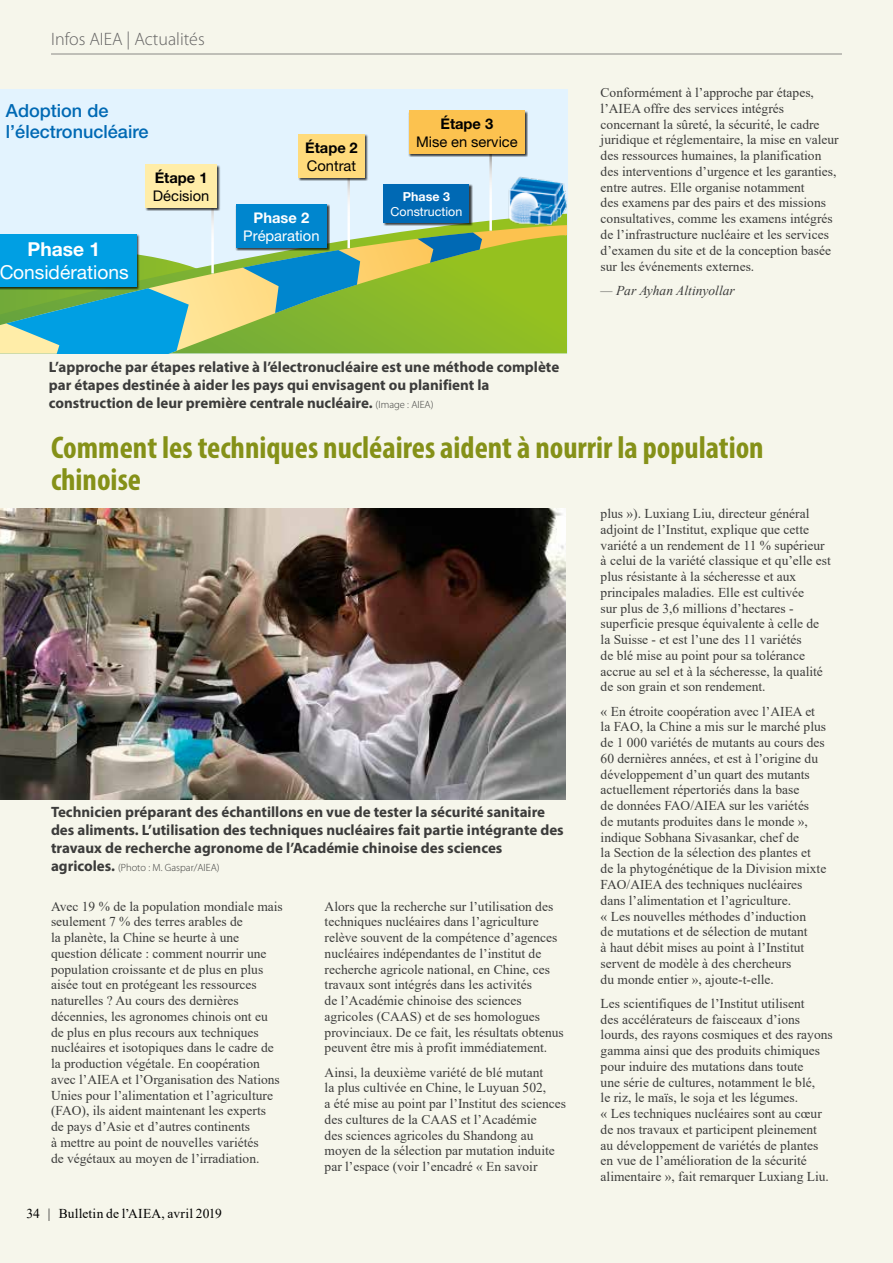
<style>
.page{position:relative;width:893px;height:1263px;background:#f6f6eb}
.page>*{position:absolute;margin:0;border:0;box-sizing:border-box;transform-origin:0 0}
.t1{font:700 condensed 31.5px/31.5px "Myriad Pro";color:#859118}
.t2{font:19.2px "Helvetica Neue";color:#fff}
.t3{font:700 19.2px "Helvetica Neue";color:#fff}
.t4{font:500 18.15px/21.8px "Helvetica Neue";color:#0069b4}
.t5{font:300 18px "Myriad Pro";color:#646363}
.t6{font:700 15px/18px "Myriad Pro";color:#3c3c3b}
.t7{font:14.7px "Helvetica Neue";color:#000}
.t8{font:700 14.7px "Helvetica Neue";color:#000}
.t9{font:14.7px "Helvetica Neue";color:#fff}
.t10{font:700 14.7px "Helvetica Neue";color:#fff}
.t11{font:13.5px/15.8px "Times New Roman";color:#3c3c3b}
.t12{font:13.5px "Times New Roman";letter-spacing:.01em;color:#000}
.t13{font:italic 13.5px "Times New Roman";color:#3c3c3b}
.t14{font:12.45px "Helvetica Neue";color:#fff}
.t15{font:700 12.45px "Helvetica Neue";color:#fff}
.t16{font:300 10.5px "Myriad Pro";color:#3c3c3b}
.s1{font-weight:300;font-size:10.5px}
.s2{font-weight:700;font-size:15px}
</style>
<div class="page">
<hr style="left:51px;top:54px;width:791px;height:1px;background:#646363">
<img style="left:0;top:509px;width:566px;height:291px">
<div style="left:0;top:89px;width:567px;height:264px;background:#e3f3fe"></div>
<svg style="left:228px;top:225px;width:340px;height:128px;background:#9ec039"></svg>
<svg style="left:417px;top:232px;width:65px;height:31px;background:#55917b"></svg>
<svg style="left:243px;top:250px;width:117px;height:63px;background:#57a598"></svg>
<svg style="left:0;top:255px;width:228px;height:98px;background:#69b8a3"></svg>
<hr style="left:489px;top:151px;width:3px;height:80px;background:#fff">
<hr style="left:347px;top:168px;width:3px;height:80px;background:#fff">
<hr style="left:211px;top:195px;width:3px;height:78px;background:#fff">
<div style="left:145px;top:165px;width:75px;height:46px;background:#000;opacity:.75"></div>
<div style="left:146px;top:165px;width:71px;height:43px;background:#ffeda8"></div>
<div style="left:298px;top:135px;width:70px;height:46px;background:#000;opacity:.75"></div>
<div style="left:298px;top:135px;width:67px;height:43px;background:#ffdb7c"></div>
<div style="left:409px;top:111px;width:119px;height:46px;background:#000;opacity:.75"></div>
<div style="left:409px;top:111px;width:116px;height:43px;background:#fcc24f"></div>
<div style="left:0;top:234px;width:140px;height:56px;background:#000;opacity:.75"></div>
<div style="left:0;top:234px;width:136px;height:52px;background:#009fe3"></div>
<div style="left:236px;top:204px;width:94px;height:47px;background:#000;opacity:.75"></div>
<div style="left:236px;top:204px;width:91px;height:44px;background:#0086ce"></div>
<div style="left:383px;top:184px;width:90px;height:42px;background:#000;opacity:.75"></div>
<div style="left:384px;top:184px;width:85px;height:39px;background:#0069b4"></div>
<img style="left:498px;top:170px;width:70px;height:59px">
<h3 class="t5" style="left:51px;top:29px;width:155px">Infos AIEA | Actualités</h3>
<h3 class="t4" style="left:6px;top:99px;width:144px">Adoption de l’électronucléaire</h3>
<h2 class="t3" style="left:28px;top:238px;width:74px">Phase 1</h2>
<h2 class="t2" style="left:-1px;top:261px;width:131px">Considérations</h2>
<p class="t8" style="left:155px;top:169px;width:54px">Étape 1</p>
<p class="t7" style="left:153px;top:187px;width:58px">Décision</p>
<p class="t8" style="left:305px;top:139px;width:54px">Étape 2</p>
<p class="t7" style="left:307px;top:157px;width:51px">Contrat</p>
<p class="t10" style="left:254px;top:209px;width:57px">Phase 2</p>
<p class="t9" style="left:243px;top:227px;width:78px">Préparation</p>
<p class="t8" style="left:440px;top:115px;width:54px">Étape 3</p>
<p class="t7" style="left:416px;top:133px;width:103px">Mise en service</p>
<p class="t15" style="left:403px;top:188px;width:49px">Phase 3</p>
<p class="t14" style="left:391px;top:204px;width:73px">Construction</p>
<p class="t6" style="left:49px;top:358px;width:512px">L’approche par étapes relative à l’électronucléaire est une méthode complète par étapes destinée à aider les pays qui envisagent ou planifient la construction de leur première centrale nucléaire. <span class="s1">(Image : AIEA)</span></p>
<p class="t11" style="left:601px;top:84px;width:240px">Conformément à l’approche par étapes, l’AIEA offre des services intégrés concernant la sûreté, la sécurité, le cadre juridique et réglementaire, la mise en valeur des ressources humaines, la planification des interventions d’urgence et les garanties, entre autres. Elle organise notamment<br>des examens par des pairs et des missions consultatives, comme les examens intégrés de l’infrastructure nucléaire et les services d’examen du site et de la conception basée sur les événements externes.</p>
<p class="t13" style="left:601px;top:281px;width:136px">— Par Ayhan Altinyollar</p>
<h1 class="t1" style="left:51px;top:431px;width:714px">Comment les techniques nucléaires aident à nourrir la population chinoise</h1>
<p class="t6" style="left:51px;top:802px;width:514px">Technicien préparant des échantillons en vue de tester la sécurité sanitaire des aliments. L’utilisation des techniques nucléaires fait partie intégrante des travaux de recherche agronome de l’Académie chinoise des sciences</p>
<p class="t16" style="left:51px;top:862px;width:170px"><span class="s2">agricoles.</span> (Photo : M. Gaspar/AIEA)</p>
<p class="t11" style="left:51px;top:898px;width:233px">Avec 19 % de la population mondiale mais seulement 7 % des terres arables de<br>la planète, la Chine se heurte à une question délicate : comment nourrir une population croissante et de plus en plus aisée tout en protégeant les ressources naturelles ? Au cours des dernières décennies, les agronomes chinois ont eu de plus en plus recours aux techniques nucléaires et isotopiques dans le cadre de la production végétale. En coopération avec l’AIEA et l’Organisation des Nations Unies pour l’alimentation et l’agriculture (FAO), ils aident maintenant les experts<br>de pays d’Asie et d’autres continents<br>à mettre au point de nouvelles variétés<br>de végétaux au moyen de l’irradiation.</p>
<p class="t12" style="left:26px;top:1204px;width:197px">34 | Bulletin de l’AIEA, avril 2019</p>
<p class="t11" style="left:325px;top:898px;width:241px">Alors que la recherche sur l’utilisation des techniques nucléaires dans l’agriculture relève souvent de la compétence d’agences nucléaires indépendantes de l’institut de recherche agricole national, en Chine, ces travaux sont intégrés dans les activités<br>de l’Académie chinoise des sciences agricoles (CAAS) et de ses homologues provinciaux. De ce fait, les résultats obtenus peuvent être mis à profit immédiatement.</p>
<p class="t11" style="left:325px;top:1064px;width:243px">Ainsi, la deuxième variété de blé mutant<br>la plus cultivée en Chine, le Luyuan 502,<br>a été mise au point par l’Institut des sciences des cultures de la CAAS et l’Académie<br>des sciences agricoles du Shandong au moyen de la sélection par mutation induite par l’espace (voir l’encadré « En savoir</p>
<p class="t11" style="left:601px;top:505px;width:232px">plus »). Luxiang Liu, directeur général adjoint de l’Institut, explique que cette variété a un rendement de 11 % supérieur à celui de la variété classique et qu’elle est plus résistante à la sécheresse et aux principales maladies. Elle est cultivée<br>sur plus de 3,6 millions d’hectares - superficie presque équivalente à celle de la Suisse - et est l’une des 11 variétés<br>de blé mise au point pour sa tolérance accrue au sel et à la sécheresse, la qualité de son grain et son rendement.</p>
<p class="t11" style="left:601px;top:703px;width:227px">« En étroite coopération avec l’AIEA et la FAO, la Chine a mis sur le marché plus de 1 000 variétés de mutants au cours des 60 dernières années, et est à l’origine du développement d’un quart des mutants actuellement répertoriés dans la base<br>de données FAO/AIEA sur les variétés<br>de mutants produites dans le monde », indique Sobhana Sivasankar, chef de<br>la Section de la sélection des plantes et de la phytogénétique de la Division mixte FAO/AIEA des techniques nucléaires dans l’alimentation et l’agriculture.<br>« Les nouvelles méthodes d’induction<br>de mutations et de sélection de mutant<br>à haut débit mises au point à l’Institut servent de modèle à des chercheurs<br>du monde entier », ajoute-t-elle.</p>
<p class="t11" style="left:601px;top:995px;width:234px">Les scientifiques de l’Institut utilisent<br>des accélérateurs de faisceaux d’ions lourds, des rayons cosmiques et des rayons gamma ainsi que des produits chimiques pour induire des mutations dans toute<br>une série de cultures, notamment le blé,<br>le riz, le maïs, le soja et les légumes.<br>« Les techniques nucléaires sont au cœur de nos travaux et participent pleinement au développement de variétés de plantes en vue de l’amélioration de la sécurité alimentaire », fait remarquer Luxiang Liu.</p>
</div>
